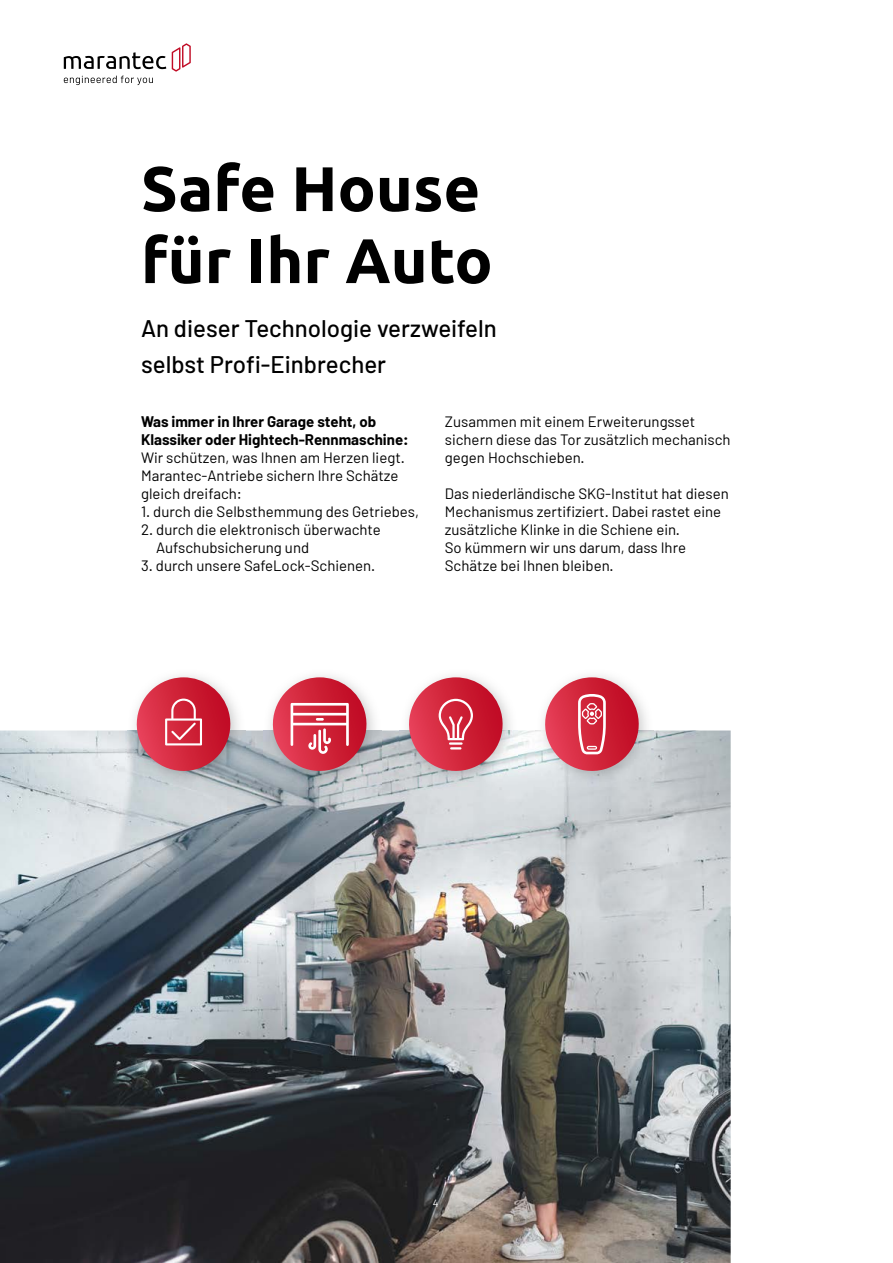
<style>
.page{position:relative;width:893px;height:1263px;background:#fff}
.page>*{position:absolute;margin:0;border:0;box-sizing:border-box;transform-origin:0 0}
.t1{font:700 63px/72px "Ubuntu";color:#000}
.t2{font:500 24px/36px "Barlow";color:#000}
.t3{font:15px/18px "Barlow";color:#000}
.t4{font:700 15px/18px "Barlow";color:#000}
.t5{font:10.5px "Barlow";color:#fff}
</style>
<div class="page">
<img style="left:0;top:730px;width:731px;height:533px">
<img style="left:264px;top:675px;width:117px;height:111px">
<svg style="left:268px;top:677px;width:104px;height:99px"></svg>
<img style="left:536px;top:675px;width:118px;height:111px">
<svg style="left:540px;top:677px;width:104px;height:99px"></svg>
<img style="left:400px;top:675px;width:118px;height:111px">
<svg style="left:404px;top:677px;width:104px;height:99px"></svg>
<img style="left:128px;top:675px;width:117px;height:111px">
<svg style="left:132px;top:677px;width:103px;height:99px;background:#d06574"></svg>
<svg style="left:64px;top:52px;width:102px;height:17px"></svg>
<svg style="left:172px;top:43px;width:19px;height:29px"></svg>
<svg style="left:64px;top:76px;width:89px;height:9px"></svg>
<h1 class="t1" style="left:141px;top:152px;width:353px">Safe House für Ihr Auto</h1>
<h2 class="t2" style="left:141px;top:310px;width:357px">An dieser Technologie verzweifeln selbst Profi-Einbrecher</h2>
<p class="t4" style="left:141px;top:413px;width:269px">Was immer in Ihrer Garage steht, ob<br>Klassiker oder Hightech-Rennmaschine:</p>
<p class="t3" style="left:141px;top:448px;width:265px">Wir schützen, was Ihnen am Herzen liegt.<br>Marantec-Antriebe sichern Ihre Schätze gleich dreifach:</p>
<p class="t3" style="left:141px;top:502px;width:279px">1. durch die Selbsthemmung des Getriebes,</p>
<p class="t3" style="left:156px;top:520px;width:226px;text-indent:-15px">2. durch die elektronisch überwachte<br>Aufschubsicherung und</p>
<p class="t3" style="left:141px;top:556px;width:236px">3. durch unsere SafeLock-Schienen.</p>
<p class="t3" style="left:445px;top:412px;width:287px">Zusammen mit einem Erweiterungsset sichern diese das Tor zusätzlich mechanisch gegen Hochschieben.</p>
<p class="t3" style="left:445px;top:484px;width:285px">Das niederländische SKG-Institut hat diesen Mechanismus zertifiziert. Dabei rastet eine zusätzliche Klinke in die Schiene ein.<br>So kümmern wir uns darum, dass Ihre Schätze bei Ihnen bleiben.</p>
<p class="t5" style="left:433px;top:1196px;width:7px">4</p>
</div>
